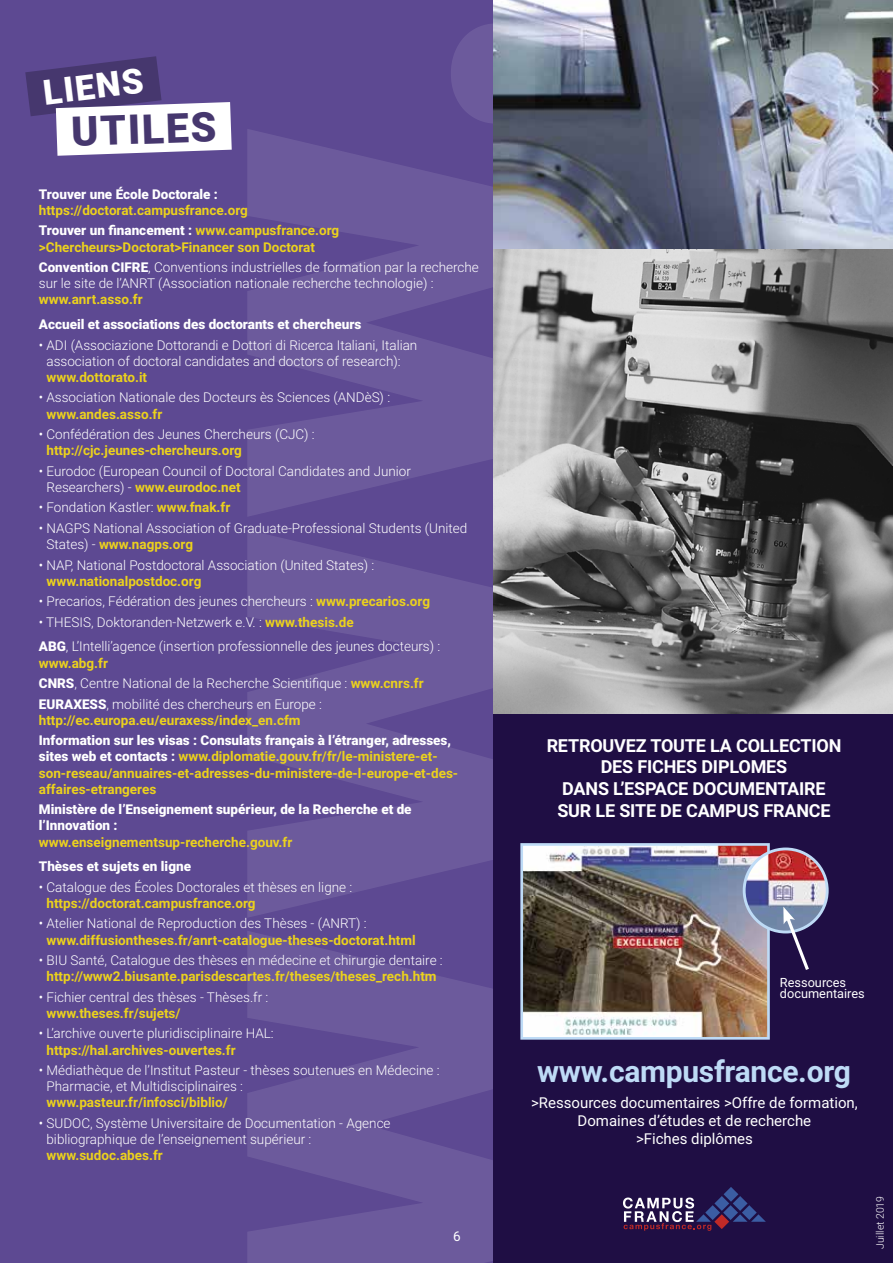
<style>
.page{position:relative;width:893px;height:1263px;background:#fff}
.page>*{position:absolute;margin:0;border:0;box-sizing:border-box;transform-origin:0 0}
.t1{font:900 41.1px "Roboto";color:#46376e}
.t2{font:900 34.8px "Roboto";color:#fff}
.t3{font:700 30px "Roboto";letter-spacing:-.01em;color:#bedbf6}
.t4{font:700 18px/21.6px "Roboto";letter-spacing:-.01em;color:#fff;text-align:center}
.t5{font:15px/18px "Roboto";color:#fff;text-align:center}
.t6{font:300 13.5px/16.2px "Roboto";color:#fff}
.t7{font:700 13.5px/16.2px "Roboto";color:#ecd21c}
.t8{font:900 13.5px/16.2px "Roboto";color:#fff}
.t9{font:13.5px "Roboto";color:#fff}
.t10{font:12.75px/11.6px "Roboto";color:#fff}
.t11{font:300 10.5px "Roboto";color:#fff}
.s1{font-weight:900;color:#fff}
.s2{font-weight:700;color:#ecd21c}
.s3{font-weight:900}
</style>
<div class="page">
<div style="left:0;top:0;width:494px;height:1263px;background:#5d4992"></div>
<svg style="left:25px;top:56px;width:207px;height:100px"></svg>
<svg style="left:247px;top:23px;width:247px;height:1240px;fill:#6c5a9c"></svg>
<img style="left:494px;top:0;width:399px;height:250px">
<img style="left:494px;top:250px;width:399px;height:465px">
<div style="left:494px;top:715px;width:399px;height:548px;background:#1f0e44"></div>
<svg style="left:623px;top:1187px;width:143px;height:44px"></svg>
<img style="left:524px;top:847px;width:242px;height:189px">
<div style="left:520px;top:843px;width:250px;height:197px;border:3px solid #bedbf6"></div>
<img style="left:744px;top:849px;width:83px;height:83px;border-radius:42px">
<div style="left:743px;top:847px;width:86px;height:86px;border:3px solid #bedbf6;border-radius:50%"></div>
<svg style="left:783px;top:907px;width:28px;height:63px"></svg>
<h2 class="t2" style="left:40px;top:68px;width:102px;rotate:-7deg">LIENS</h2>
<h1 class="t1" style="left:70px;top:103px;width:146px;rotate:-2deg">UTILES</h1>
<p class="t8" style="left:39px;top:185px;width:181px">Trouver une École Doctorale :</p>
<p class="t7" style="left:39px;top:199px;width:302px;line-height:20.4px">https://doctorat.campusfrance.org<br><span class="s1">Trouver un financement :</span> www.campusfrance.org</p>
<p class="t6" style="left:39px;top:236px;width:441px;line-height:20.4px"><span class="s2">&gt;Chercheurs&gt;Doctorat&gt;Financer son Doctorat<br></span><span class="s3">Convention CIFRE</span>, Conventions industrielles de formation par la recherche</p>
<p class="t6" style="left:39px;top:275px;width:396px">sur le site de l’ANRT (Association nationale recherche technologie) :</p>
<p class="t7" style="left:39px;top:291px;width:105px">www.anrt.asso.fr</p>
<p class="t8" style="left:39px;top:316px;width:324px">Accueil et associations des doctorants et chercheurs</p>
<p class="t6" style="left:47px;top:336px;width:372px;text-indent:-8px">• ADI (Associazione Dottorandi e Dottori di Ricerca Italiani, Italian association of doctoral candidates and doctors of research):</p>
<p class="t7" style="left:47px;top:369px;width:102px">www.dottorato.it</p>
<p class="t6" style="left:39px;top:389px;width:353px">• Association Nationale des Docteurs ès Sciences (ANDèS) :</p>
<p class="t7" style="left:47px;top:405px;width:117px">www.andes.asso.fr</p>
<p class="t6" style="left:39px;top:426px;width:277px">• Confédération des Jeunes Chercheurs (CJC) :</p>
<p class="t7" style="left:47px;top:442px;width:197px">http://cjc.jeunes-chercheurs.org</p>
<p class="t6" style="left:47px;top:462px;width:366px;text-indent:-8px">• Eurodoc (European Council of Doctoral Candidates and Junior<br>Researchers) - <span class="s2">www.eurodoc.net</span></p>
<p class="t6" style="left:39px;top:499px;width:193px">• Fondation Kastler: <span class="s2">www.fnak.fr</span></p>
<p class="t6" style="left:47px;top:519px;width:422px;text-indent:-8px">• NAGPS National Association of Graduate-Professional Students (United<br>States) - <span class="s2">www.nagps.org</span></p>
<p class="t6" style="left:39px;top:556px;width:337px">• NAP, National Postdoctoral Association (United States) :</p>
<p class="t7" style="left:47px;top:572px;width:156px">www.nationalpostdoc.org</p>
<p class="t6" style="left:39px;top:593px;width:393px">• Precarios, Fédération des jeunes chercheurs : <span class="s2">www.precarios.org</span></p>
<p class="t6" style="left:39px;top:609px;width:403px;line-height:24.8px">• THESIS, Doktoranden-Netzwerk e.V. : <span class="s2">www.thesis.de<br></span><span class="s3">ABG</span>, L’Intelli’agence (insertion professionnelle des jeunes docteurs) :</p>
<p class="t6" style="left:39px;top:652px;width:386px;line-height:20.4px"><span class="s2">www.abg.fr<br></span><span class="s3">CNRS</span>, Centre National de la Recherche Scientifique : <span class="s2">www.cnrs.fr<br></span><span class="s3">EURAXESS</span>, mobilité des chercheurs en Europe :</p>
<p class="t7" style="left:39px;top:711px;width:263px">http://ec.europa.eu/euraxess/index_en.cfm</p>
<p class="t7" style="left:39px;top:732px;width:421px"><span class="s1">Information sur les visas : Consulats français à l’étranger, adresses, sites web et contacts :</span> www.diplomatie.gouv.fr/fr/le-ministere-et&shy;son-reseau/annuaires-et-adresses-du-ministere-de-l-europe-et-des&shy;affaires-etrangeres</p>
<p class="t8" style="left:39px;top:801px;width:374px">Ministère de l’Enseignement supérieur, de la Recherche et de l’Innovation :</p>
<p class="t7" style="left:39px;top:833px;width:255px">www.enseignementsup-recherche.gouv.fr</p>
<p class="t8" style="left:39px;top:858px;width:154px">Thèses et sujets en ligne</p>
<p class="t6" style="left:39px;top:878px;width:315px">• Catalogue des Écoles Doctorales et thèses en ligne :</p>
<p class="t7" style="left:46px;top:894px;width:211px">https://doctorat.campusfrance.org</p>
<p class="t6" style="left:39px;top:915px;width:329px">• Atelier National de Reproduction des Thèses - (ANRT) :</p>
<p class="t7" style="left:46px;top:931px;width:371px">www.diffusiontheses.fr/anrt-catalogue-theses-doctorat.html</p>
<p class="t6" style="left:39px;top:952px;width:405px">• BIU Santé, Catalogue des thèses en médecine et chirurgie dentaire :</p>
<p class="t7" style="left:46px;top:968px;width:392px">http://www2.biusante.parisdescartes.fr/theses/theses_rech.htm</p>
<p class="t6" style="left:39px;top:988px;width:231px">• Fichier central des thèses - Thèses.fr :</p>
<p class="t7" style="left:46px;top:1004px;width:136px">www.theses.fr/sujets/</p>
<p class="t6" style="left:39px;top:1025px;width:236px">• L’archive ouverte pluridisciplinaire HAL:</p>
<p class="t7" style="left:46px;top:1041px;width:191px">https://hal.archives-ouvertes.fr</p>
<p class="t6" style="left:46px;top:1062px;width:395px;text-indent:-8px">• Médiathèque de l’Institut Pasteur - thèses soutenues en Médecine :<br>Pharmacie, et Multidisciplinaires :</p>
<p class="t7" style="left:46px;top:1094px;width:183px">www.pasteur.fr/infosci/biblio/</p>
<p class="t6" style="left:46px;top:1114px;width:346px;text-indent:-8px">• SUDOC, Système Universitaire de Documentation - Agence bibliographique de l’enseignement supérieur :</p>
<p class="t7" style="left:46px;top:1147px;width:118px">www.sudoc.abes.fr</p>
<p class="t9" style="left:453px;top:1227px;width:9px">6</p>
<h3 class="t4" style="left:547px;top:734px;width:296px">RETROUVEZ TOUTE LA COLLECTION<br>DES FICHES DIPLOMES<br>DANS L’ESPACE DOCUMENTAIRE<br>SUR LE SITE DE CAMPUS FRANCE</h3>
<p class="t10" style="left:780px;top:976px;width:86px">Ressources documentaires</p>
<h3 class="t3" style="left:537px;top:1050px;width:315px">www.campusfrance.org</h3>
<p class="t5" style="left:531px;top:1093px;width:328px">&gt;Ressources documentaires &gt;Offre de formation,<br>Domaines d’études et de recherche<br>&gt;Fiches diplômes</p>
<p class="t11" style="left:872px;top:1249px;width:55px;rotate:-90deg">Juillet 2019</p>
</div>
